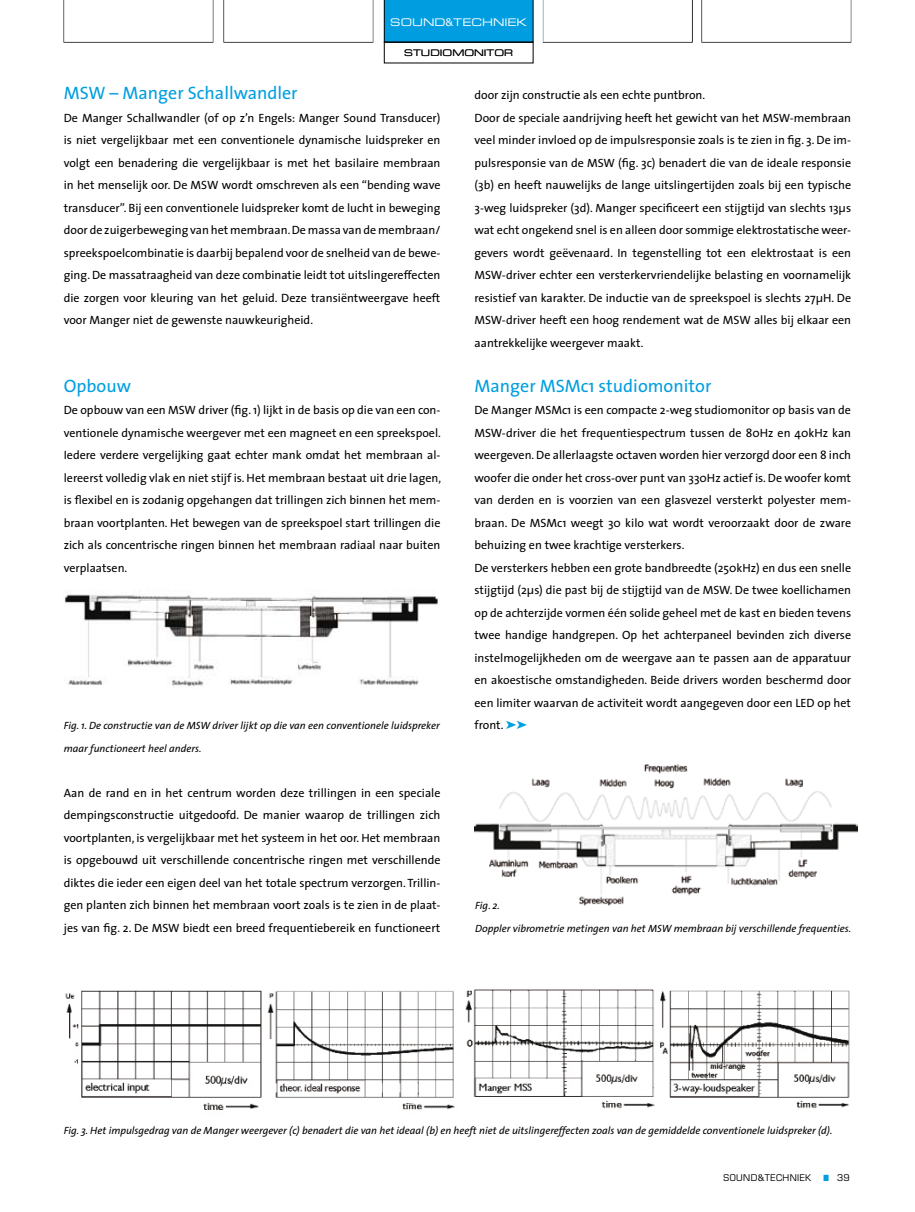
<style>
.page{position:relative;width:915px;height:1212px;background:#fff}
.page>*{position:absolute;margin:0;border:0;box-sizing:border-box;transform-origin:0 0}
.t1{font:18px "The Sans";color:#009ee0}
.t2{font:12px/22.5px "The Sans";color:#000;text-align:justify}
.t3{font:italic 10.5px/22.5px "The Sans";color:#000}
.t4{font:10.5px "Eurostile Extended Two";color:#fff}
.t5{font:9px "Eurostile";letter-spacing:.05em;color:#000}
.t6{font:9px "Eurostile Extended Two";color:#000}
.s1{font-family:"Verdana"}
.s2{color:#009ee0}
</style>
<div class="page">
<svg style="left:701px;top:42px;width:149px;height:1px"></svg>
<svg style="left:543px;top:42px;width:149px;height:1px"></svg>
<svg style="left:223px;top:0;width:150px;height:43px"></svg>
<div style="left:384px;top:0;width:149px;height:42px;background:#009ee0"></div>
<svg style="left:64px;top:42px;width:149px;height:1px"></svg>
<div style="left:384px;top:42px;width:149px;height:21px;border:1px solid #000"></div>
<div style="left:224px;top:0;width:148px;height:42px;background:#fff"></div>
<img style="left:64px;top:594px;width:374px;height:92px">
<img style="left:65px;top:989px;width:785px;height:121px">
<img style="left:474px;top:764px;width:382px;height:142px">
<p class="t4" style="left:390px;top:15px;width:23px">SOUND</p>
<p class="t4" style="left:445px;top:15px;width:83px"><span class="s1">&amp;</span>TECHNI EK</p>
<p class="t6" style="left:404px;top:47px;width:110px">STUDIOMONITOR</p>
<h1 class="t1" style="left:64px;top:78px;width:235px">MSW – Manger Schallwandler</h1>
<p class="t2" style="left:64px;top:106px;width:378px">De Manger Schallwandler (of op z’n Engels: Manger Sound Transducer) is niet vergelijkbaar met een conventionele dynamische luidspreker en volgt een benadering die vergelijkbaar is met het basilaire membraan in het menselijk oor. De MSW wordt omschreven als een “bending wave transducer”. Bij een conventionele luidspreker komt de lucht in beweging door de zuigerbeweging van het membraan. De massa van de membraan/ spreekspoelcombinatie is daarbij bepalend voor de snelheid van de bewe&shy;ging. De massatraagheid van deze combinatie leidt tot uitslingereffecten die zorgen voor kleuring van het geluid. Deze transiëntweergave heeft voor Manger niet de gewenste nauwkeurigheid.</p>
<h1 class="t1" style="left:64px;top:370px;width:69px">Opbouw</h1>
<p class="t2" style="left:64px;top:398px;width:378px">De opbouw van een MSW driver (fig. 1) lijkt in de basis op die van een con&shy;ventionele dynamische weergever met een magneet en een spreekspoel.<br>Iedere verdere vergelijking gaat echter mank omdat het membraan al&shy;lereerst volledig vlak en niet stijf is. Het membraan bestaat uit drie lagen, is flexibel en is zodanig opgehangen dat trillingen zich binnen het mem&shy;braan voortplanten. Het bewegen van de spreekspoel start trillingen die zich als concentrische ringen binnen het membraan radiaal naar buiten verplaatsen.</p>
<p class="t3" style="left:64px;top:714px;width:377px">Fig. 1. De constructie van de MSW driver lijkt op die van een conventionele luidspreker maar functioneert heel anders.</p>
<p class="t2" style="left:64px;top:781px;width:378px">Aan de rand en in het centrum worden deze trillingen in een speciale dempingsconstructie uitgedoofd. De manier waarop de trillingen zich voortplanten, is vergelijkbaar met het systeem in het oor. Het membraan is opgebouwd uit verschillende concentrische ringen met verschillende diktes die ieder een eigen deel van het totale spectrum verzorgen. Trillin&shy;gen planten zich binnen het membraan voort zoals is te zien in de plaat&shy;jes van fig. 2. De MSW biedt een breed frequentiebereik en functioneert</p>
<p class="t2" style="left:474px;top:83px;width:378px;text-align:left">door zijn constructie als een echte puntbron.<br>Door de speciale aandrijving heeft het gewicht van het MSW-membraan veel minder invloed op de impulsresponsie zoals is te zien in fig. 3. De im&shy;pulsresponsie van de MSW (fig. 3c) benadert die van de ideale responsie (3b) en heeft nauwelijks de lange uitslingertijden zoals bij een typische 3-weg luidspreker (3d). Manger specificeert een stijgtijd van slechts 13μs wat echt ongekend snel is en alleen door sommige elektrostatische weer&shy;gevers wordt geëvenaard. In tegenstelling tot een elektrostaat is een MSW-driver echter een versterkervriendelijke belasting en voornamelijk resistief van karakter. De inductie van de spreekspoel is slechts 27μH. De MSW-driver heeft een hoog rendement wat de MSW alles bij elkaar een aantrekkelijke weergever maakt.</p>
<h1 class="t1" style="left:474px;top:370px;width:238px">Manger MSMc1 studiomonitor</h1>
<p class="t2" style="left:474px;top:398px;width:378px;text-align:left">De Manger MSMc1 is een compacte 2-weg studiomonitor op basis van de MSW-driver die het frequentiespectrum tussen de 80Hz en 40kHz kan weergeven. De allerlaagste octaven worden hier verzorgd door een 8 inch woofer die onder het cross-over punt van 330Hz actief is. De woofer komt van derden en is voorzien van een glasvezel versterkt polyester mem&shy;braan. De MSMc1 weegt 30 kilo wat wordt veroorzaakt door de zware behuizing en twee krachtige versterkers.<br>De versterkers hebben een grote bandbreedte (250kHz) en dus een snelle stijgtijd (2μs) die past bij de stijgtijd van de MSW. De twee koellichamen op de achterzijde vormen één solide geheel met de kast en bieden tevens twee handige handgrepen. Op het achterpaneel bevinden zich diverse instelmogelijkheden om de weergave aan te passen aan de apparatuur en akoestische omstandigheden. Beide drivers worden beschermd door een limiter waarvan de activiteit wordt aangegeven door een LED op het front. <span class="s2">➤</span> <span class="s2">➤</span></p>
<p class="t3" style="left:475px;top:894px;width:377px">Fig. 2.<br>Doppler vibrometrie metingen van het MSW membraan bij verschillende frequenties.</p>
<p class="t3" style="left:64px;top:1119px;width:769px">Fig. 3. Het impulsgedrag van de Manger weergever (c) benadert die van het ideaal (b) en heeft niet de uitslingereffecten zoals van de gemiddelde conventionele luidspreker (d).</p>
<p class="t5" style="left:723px;top:1172px;width:89px">SOUND<span class="s1">&amp;</span>TECHNIEK</p>
<p class="t5" style="left:823px;top:1172px;width:28px"><span class="s2">■</span> 39</p>
</div>
